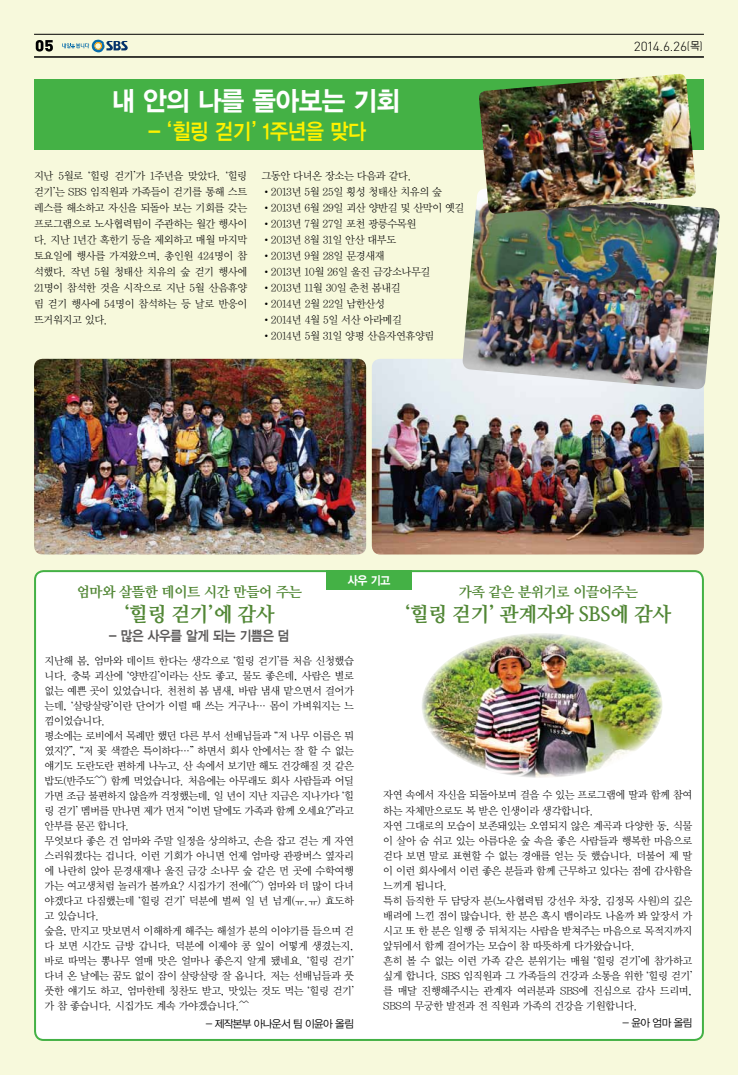
<style>
.page{position:relative;width:738px;height:1075px;background:#fff}
.page>*{position:absolute;margin:0;border:0;box-sizing:border-box;transform-origin:0 0}
.t1{font:27px "YDVYGO Std 15";letter-spacing:-.02em;color:#fff;scale:.95 1}
.t2{font:22px "YDVYGO Std 14";letter-spacing:-.02em;color:#fff100;scale:.9 1}
.t3{font:700 20px "Nanum Myeongjo OTF Extra";letter-spacing:-.015em;color:#528736}
.t4{font:700 14px "Nanum Myeongjo OTF Extra";letter-spacing:-.015em;color:#528736}
.t5{font:14px "YDVYGO Std 14";letter-spacing:-.02em;color:#595757;scale:.9 1}
.t6{font:300 13px "DIN";letter-spacing:-.045em;color:#000;scale:1.05 1}
.t7{font:12px "YDVYGO Std 15";color:#fff;scale:.9 1}
.t8{font:10.7px/15px "YDVY Mj O Std 12";letter-spacing:-.035em;color:#000}
.t9{font:10.7px "YDVYGO Std 12";letter-spacing:-.06em;color:#000}
.s1{font-size:11px}
.s2{font-family:"YDVYGO Std 12";font-weight:400;font-size:11px}
</style>
<div class="page">
<div style="left:0;top:0;width:737px;height:1074px;background:#f7f9dc"></div>
<svg style="left:36px;top:40px;width:17px;height:12px"></svg>
<svg style="left:62px;top:40px;width:66px;height:13px"></svg>
<hr style="left:34px;top:34px;width:669px;height:1px;background:#000">
<hr style="left:34px;top:56px;width:669px;height:2px;background:#000">
<div style="left:34px;top:79px;width:669px;height:71px;background:#44b145"></div>
<img style="left:371px;top:359px;width:332px;height:195px">
<img style="left:34px;top:359px;width:332px;height:195px">
<img style="left:461px;top:194px;width:258px;height:195px">
<img style="left:478px;top:74px;width:218px;height:140px">
<div style="left:35px;top:571px;width:667px;height:468px;background:#fff;border-radius:9px"></div>
<div style="left:34px;top:570px;width:669px;height:470px;border:2px solid #44b145;border-radius:9px"></div>
<img style="left:422px;top:633px;width:240px;height:145px">
<div style="left:326px;top:570px;width:85px;height:20px;background:#44b145"></div>
<h1 class="t1" style="left:111px;top:87px;width:305px">내 안의 나를 돌아보는 기회</h1>
<h2 class="t2" style="left:148px;top:120px;width:244px">- ‘힐링 걷기’ 1주년을 맞다</h2>
<p class="t8" style="left:34px;top:168px;width:214px;line-height:16px;text-align:justify">지난 5월로 ‘힐링 걷기’가 1주년을 맞았다. ‘힐링 걷기’는 SBS 임직원과 가족들이 걷기를 통해 스트 레스를 해소하고 자신을 되돌아 보는 기회를 갖는 프로그램으로 노사협력팀이 주관하는 월간 행사이 다. 지난 1년간 혹한기 등을 제외하고 매월 마지막 토요일에 행사를 가져왔으며, 총인원 424명이 참 석했다. 작년 5월 청태산 치유의 숲 걷기 행사에 21명이 참석한 것을 시작으로 지난 5월 산음휴양 림 걷기 행사에 54명이 참석하는 등 날로 반응이 뜨거워지고 있다.</p>
<p class="t8" style="left:261px;top:168px;width:151px">그동안 다녀온 장소는 다음과 같다.</p>
<p class="t8" style="left:261px;top:184px;width:182px">•2013년 5월 25일 횡성 청태산 치유의 숲</p>
<p class="t8" style="left:261px;top:200px;width:204px">•2013년 6월 29일 괴산 양반길 및 산막이 옛길</p>
<p class="t8" style="left:261px;top:216px;width:156px">•2013년 7월 27일 포천 광릉수목원</p>
<p class="t8" style="left:261px;top:232px;width:136px">•2013년 8월 31일 안산 대부도</p>
<p class="t8" style="left:261px;top:248px;width:125px">•2013년 9월 28일 문경새재</p>
<p class="t8" style="left:261px;top:264px;width:170px">•2013년 10월 26일 울진 금강소나무길</p>
<p class="t8" style="left:261px;top:280px;width:141px">•2013년 11월 30일 춘천 봄내길</p>
<p class="t8" style="left:261px;top:296px;width:125px">•2014년 2월 22일 남한산성</p>
<p class="t8" style="left:261px;top:312px;width:142px">•2014년 4월 5일 서산 아라메길</p>
<p class="t8" style="left:261px;top:328px;width:174px">•2014년 5월 31일 양평 산음자연휴양림</p>
<p class="t6" style="left:633px;top:38px;width:67px">2014.6.26<span class="s1">(</span><span class="s2">목</span><span class="s1">)</span></p>
<p class="t7" style="left:347px;top:574px;width:49px">사우 기고</p>
<h3 class="t4" style="left:77px;top:583px;width:227px">엄마와 살뜰한 데이트 시간 만들어 주는</h3>
<h3 class="t3" style="left:124px;top:601px;width:152px">‘힐링 걷기’에 감사</h3>
<h3 class="t5" style="left:109px;top:628px;width:202px">- 많은 사우를 알게 되는 기쁨은 덤</h3>
<p class="t8" style="left:45px;top:653px;width:311px">지난해 봄, 엄마와 데이트 한다는 생각으로 ‘힐링 걷기’를 처음 신청했습 니다. 충북 괴산에 ‘양반길’이라는 산도 좋고, 물도 좋은데, 사람은 별로 없는 예쁜 곳이 있었습니다. 천천히 봄 냄새, 바람 냄새 맡으면서 걸어가 는데, ‘살랑살랑’이란 단어가 이럴 때 쓰는 거구나… 몸이 가벼워지는 느 낌이었습니다.<br>평소에는 로비에서 목례만 했던 다른 부서 선배님들과 “저 나무 이름은 뭐 였지?”, “저 꽃 색깔은 특이하다…” 하면서 회사 안에서는 잘 할 수 없는 얘기도 도란도란 편하게 나누고, 산 속에서 보기만 해도 건강해질 것 같은 밥도(반주도^^) 함께 먹었습니다. 처음에는 아무래도 회사 사람들과 어딜 가면 조금 불편하지 않을까 걱정했는데, 일 년이 지난 지금은 지나가다 ‘힐 링 걷기’ 멤버를 만나면 제가 먼저 “이번 달에도 가족과 함께 오세요?”라고 안부를 묻곤 합니다.<br>무엇보다 좋은 건 엄마와 주말 일정을 상의하고, 손을 잡고 걷는 게 자연 스러워졌다는 겁니다. 이런 기회가 아니면 언제 엄마랑 관광버스 옆자리 에 나란히 앉아 문경새재나 울진 금강 소나무 숲 같은 먼 곳에 수학여행 가는 여고생처럼 놀러가 볼까요? 시집가기 전에(^^) 엄마와 더 많이 다녀 야겠다고 다짐했는데 ‘힐링 걷기’ 덕분에 벌써 일 년 넘게(ㅠ.ㅠ) 효도하 고 있습니다.<br>숲을, 만지고 맛보면서 이해하게 해주는 해설가 분의 이야기를 들으며 걷 다 보면 시간도 금방 갑니다. 덕분에 이제야 콩 잎이 어떻게 생겼는지, 바로 따먹는 뽕나무 열매 맛은 얼마나 좋은지 알게 됐네요. ‘힐링 걷기’ 다녀 온 날에는 꿈도 없이 잠이 살랑살랑 잘 옵니다. 저는 선배님들과 풋 풋한 얘기도 하고, 엄마한테 칭찬도 받고, 맛있는 것도 먹는 ‘힐링 걷기’ 가 참 좋습니다. 시집가도 계속 가야겠습니다.^^</p>
<p class="t9" style="left:206px;top:1017px;width:149px">- 제작본부 아나운서 팀 이윤아 올림</p>
<h3 class="t4" style="left:458px;top:583px;width:180px">가족 같은 분위기로 이끌어주는</h3>
<h3 class="t3" style="left:404px;top:601px;width:267px">‘힐링 걷기’ 관계자와 SBS에 감사</h3>
<p class="t8" style="left:383px;top:788px;width:310px">자연 속에서 자신을 되돌아보며 걸을 수 있는 프로그램에 딸과 함께 참여 하는 자체만으로도 복 받은 인생이라 생각합니다.<br>자연 그대로의 모습이 보존돼있는 오염되지 않은 계곡과 다양한 동, 식물 이 살아 숨 쉬고 있는 아름다운 숲 속을 좋은 사람들과 행복한 마음으로 걷다 보면 말로 표현할 수 없는 경애를 얻는 듯 했습니다. 더불어 제 딸 이 이런 회사에서 이런 좋은 분들과 함께 근무하고 있다는 점에 감사함을 느끼게 됩니다.<br>특히 듬직한 두 담당자 분(노사협력팀 강선우 차장, 김정목 사원)의 깊은 배려에 느낀 점이 많습니다. 한 분은 혹시 뱀이라도 나올까 봐 앞장서 가 시고 또 한 분은 일행 중 뒤처지는 사람을 받쳐주는 마음으로 목적지까지 앞뒤에서 함께 걸어가는 모습이 참 따뜻하게 다가왔습니다.<br>흔히 볼 수 없는 이런 가족 같은 분위기는 매월 ‘힐링 걷기’에 참가하고 싶게 합니다. SBS 임직원과 그 가족들의 건강과 소통을 위한 ‘힐링 걷기’ 를 매달 진행해주시는 관계자 여러분과 SBS에 진심으로 감사 드리며,<br>SBS의 무궁한 발전과 전 직원과 가족의 건강을 기원합니다.</p>
<p class="t9" style="left:622px;top:1017px;width:71px">- 윤아 엄마 올림</p>
</div>
